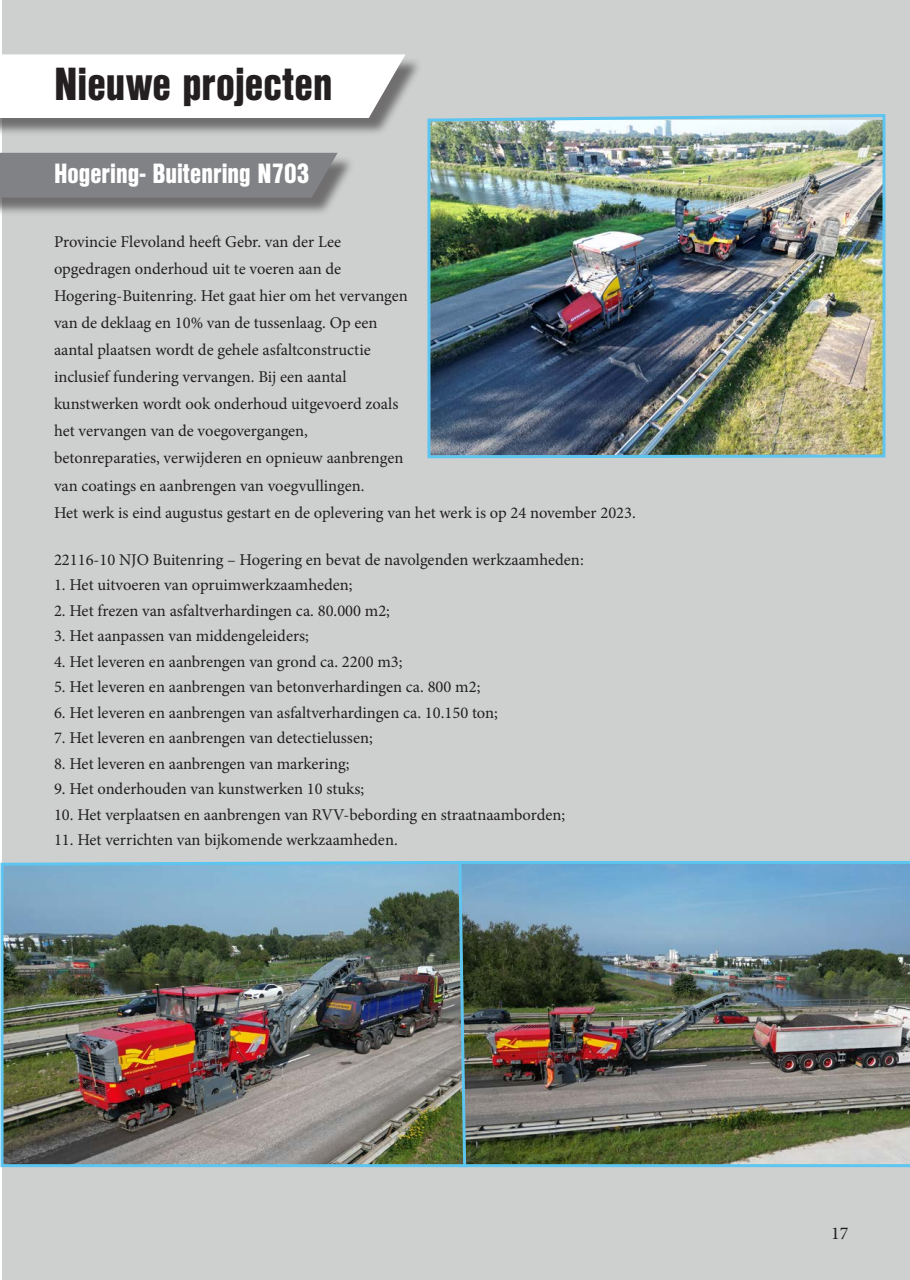
<style>
.page{position:relative;width:910px;height:1280px;background:#fff}
.page>*{position:absolute;margin:0;border:0;box-sizing:border-box;transform-origin:0 0}
.t1{font:900 45px "Nimbus San Con L";color:#231f20}
.t2{font:900 27px "Nimbus San Con L";color:#fff}
.t3{font:18px "Minion Pro";color:#231f20}
.t4{font:16.5px/27px "Minion Pro";color:#231f20}
</style>
<div class="page">
<div style="left:2px;top:0;width:908px;height:1280px;background:#ced0d0"></div>
<div style="left:0;top:57px;width:423px;height:80px;background:#231f20;opacity:.55"></div>
<div style="left:0;top:54px;width:405px;height:64px;background:#fff"></div>
<div style="left:0;top:155px;width:355px;height:61px;background:#231f20;opacity:.55"></div>
<div style="left:0;top:153px;width:338px;height:45px;background:#808285"></div>
<img style="left:468px;top:861px;width:442px;height:306px">
<img style="left:427px;top:114px;width:459px;height:345px">
<img style="left:0;top:860px;width:468px;height:308px">
<p class="t1" style="left:54px;top:50px;width:280px">Nieuwe projecten</p>
<p class="t2" style="left:54px;top:153px;width:257px">Hogering- Buitenring N703</p>
<p class="t4" style="left:54px;top:228px;width:289px">Provincie Flevoland heeft Gebr. van der Lee</p>
<p class="t4" style="left:54px;top:255px;width:289px">opgedragen onderhoud uit te voeren aan de</p>
<p class="t4" style="left:54px;top:282px;width:355px">Hogering-Buitenring. Het gaat hier om het vervangen van de deklaag en 10% van de tussenlaag. Op een</p>
<p class="t4" style="left:54px;top:336px;width:318px">aantal plaatsen wordt de gehele asfaltconstructie</p>
<p class="t4" style="left:54px;top:363px;width:294px">inclusief fundering vervangen. Bij een aantal</p>
<p class="t4" style="left:54px;top:390px;width:346px">kunstwerken wordt ook onderhoud uitgevoerd zoals het vervangen van de voegovergangen,</p>
<p class="t4" style="left:54px;top:444px;width:351px">betonreparaties, verwijderen en opnieuw aanbrengen van coatings en aanbrengen van voegvullingen.</p>
<p class="t4" style="left:54px;top:499px;width:583px">Het werk is eind augustus gestart en de oplevering van het werk is op 24 november 2023.</p>
<p class="t4" style="left:54px;top:546px;width:531px">22116-10 NJO Buitenring – Hogering en bevat de navolgenden werkzaamheden:</p>
<p class="t4" style="left:54px;top:571px;width:300px">1. Het uitvoeren van opruimwerkzaamheden;</p>
<p class="t4" style="left:54px;top:597px;width:338px">2. Het frezen van asfaltverhardingen ca. 80.000 m2;</p>
<p class="t4" style="left:54px;top:622px;width:256px">3. Het aanpassen van middengeleiders;</p>
<p class="t4" style="left:54px;top:648px;width:350px">4. Het leveren en aanbrengen van grond ca. 2200 m3;</p>
<p class="t4" style="left:54px;top:673px;width:428px">5. Het leveren en aanbrengen van betonverhardingen ca. 800 m2;</p>
<p class="t4" style="left:54px;top:699px;width:445px">6. Het leveren en aanbrengen van asfaltverhardingen ca. 10.150 ton;</p>
<p class="t4" style="left:54px;top:724px;width:320px">7. Het leveren en aanbrengen van detectielussen;</p>
<p class="t4" style="left:54px;top:750px;width:297px">8. Het leveren en aanbrengen van markering;</p>
<p class="t4" style="left:54px;top:775px;width:312px">9. Het onderhouden van kunstwerken 10 stuks;</p>
<p class="t4" style="left:54px;top:801px;width:513px">10. Het verplaatsen en aanbrengen van RVV-bebording en straatnaamborden;</p>
<p class="t4" style="left:54px;top:826px;width:345px">11. Het verrichten van bijkomende werkzaamheden.</p>
<p class="t3" style="left:831px;top:1221px;width:19px">17</p>
</div>
